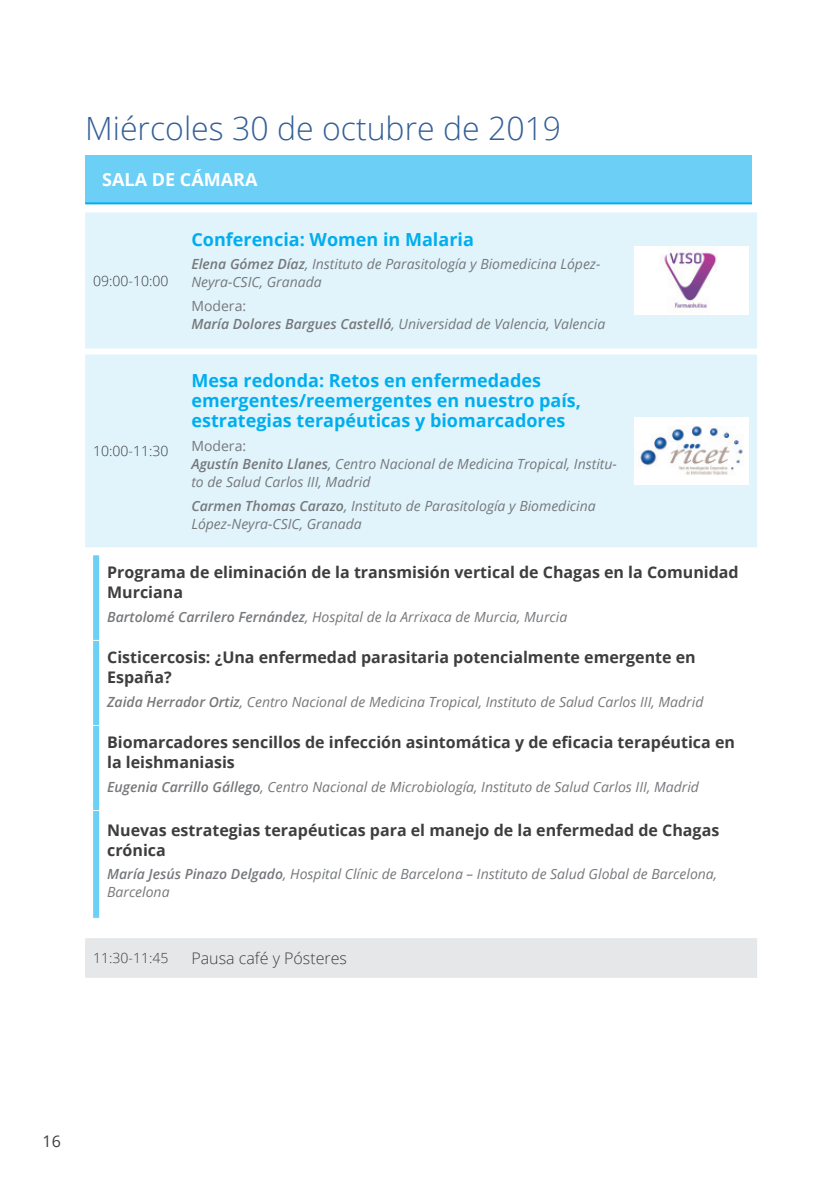
<style>
.page{position:relative;width:840px;height:1191px;background:#fff}
.page>*{position:absolute;margin:0;border:0;box-sizing:border-box;transform-origin:0 0}
.t1{font:300 32px "Open Sans";color:#335f97}
.espacio_vocales{font:700 18px/20px "Open Sans";color:#00aeef}
.t2{font:700 18px "Open Sans";color:#fff}
.espacio_vocales-2{font:700 16px/20px "Open Sans";color:#3e3e3f}
.t3{font:300 16px "Open Sans";color:#3e3e3f}
.t4{font:16px "Open Sans";color:#3e3e3f}
.espacio_vocales-3{font:italic 14px/18px "Open Sans";color:#76787b}
.t5{font:300 14px "Open Sans";color:#3e3e3f}
.t6{font:14px "Open Sans";color:#76787b}
.s1{font-weight:600}
</style>
<div class="page">
<div style="left:85px;top:156px;width:666px;height:47px;background:#6bcff6"></div>
<hr style="left:85px;top:202px;width:666px;height:2px;background:#00aeef">
<div style="left:85px;top:212px;width:671px;height:335px;background:#e1f4fc"></div>
<div style="left:85px;top:938px;width:671px;height:39px;background:#e6e7e9"></div>
<img style="left:634px;top:247px;width:113px;height:67px">
<img style="left:634px;top:417px;width:113px;height:67px">
<svg style="left:93px;top:555px;width:6px;height:363px;background:#6fd0f6"></svg>
<p class="t1" style="left:85px;top:106px;width:477px">Miércoles 30 de octubre de 2019</p>
<p class="t2" style="left:102px;top:167px;width:157px">SALA DE CÁMARA</p>
<p class="t5" style="left:93px;top:271px;width:77px">09:00-10:00</p>
<p class="espacio_vocales" style="left:191px;top:229px;width:284px">Conferencia: Women in Malaria</p>
<p class="espacio_vocales-3" style="left:191px;top:255px;width:410px"><span class="s1">Elena Gómez Díaz</span>, Instituto de Parasitología y Biomedicina López-<br>Neyra-CSIC, Granada</p>
<p class="t6" style="left:191px;top:296px;width:56px">Modera:</p>
<p class="espacio_vocales-3" style="left:191px;top:314px;width:415px"><span class="s1">María Dolores Bargues Castelló</span>, Universidad de Valencia, Valencia</p>
<p class="espacio_vocales" style="left:191px;top:370px;width:391px">Mesa redonda: Retos en enfermedades emergentes/reemergentes en nuestro país, estrategias terapéuticas y biomarcadores</p>
<p class="t6" style="left:191px;top:436px;width:56px">Modera:</p>
<p class="espacio_vocales-3" style="left:191px;top:454px;width:427px"><span class="s1">Agustín Benito Llanes</span>, Centro Nacional de Medicina Tropical, Institu&shy;to de Salud Carlos III, Madrid</p>
<p class="espacio_vocales-3" style="left:191px;top:496px;width:405px"><span class="s1">Carmen Thomas Carazo</span>, Instituto de Parasitología y Biomedicina<br>López-Neyra-CSIC, Granada</p>
<p class="espacio_vocales-2" style="left:107px;top:562px;width:632px">Programa de eliminación de la transmisión vertical de Chagas en la Comunidad<br>Murciana</p>
<p class="espacio_vocales-3" style="left:107px;top:607px;width:461px"><span class="s1">Bartolomé Carrilero Fernández</span>, Hospital de la Arrixaca de Murcia, Murcia</p>
<p class="espacio_vocales-2" style="left:107px;top:647px;width:589px">Cisticercosis: ¿Una enfermedad parasitaria potencialmente emergente en<br>España?</p>
<p class="espacio_vocales-3" style="left:107px;top:692px;width:597px"><span class="s1">Zaida Herrador Ortiz</span>, Centro Nacional de Medicina Tropical, Instituto de Salud Carlos III, Madrid</p>
<p class="espacio_vocales-2" style="left:107px;top:732px;width:629px">Biomarcadores sencillos de infección asintomática y de eficacia terapéutica en la leishmaniasis</p>
<p class="espacio_vocales-3" style="left:107px;top:777px;width:593px"><span class="s1">Eugenia Carrillo Gállego</span>, Centro Nacional de Microbiología, Instituto de Salud Carlos III, Madrid</p>
<p class="espacio_vocales-2" style="left:107px;top:819px;width:613px">Nuevas estrategias terapéuticas para el manejo de la enfermedad de Chagas crónica</p>
<p class="espacio_vocales-3" style="left:107px;top:865px;width:611px"><span class="s1">María Jesús Pinazo Delgado</span>, Hospital Clínic de Barcelona – Instituto de Salud Global de Barcelona,<br>Barcelona</p>
<p class="t5" style="left:93px;top:441px;width:77px">10:00-11:30</p>
<p class="t5" style="left:93px;top:948px;width:77px">11:30-11:45</p>
<p class="t3" style="left:191px;top:947px;width:157px">Pausa café y Pósteres</p>
<p class="t4" style="left:43px;top:1129px;width:20px">16</p>
</div>
